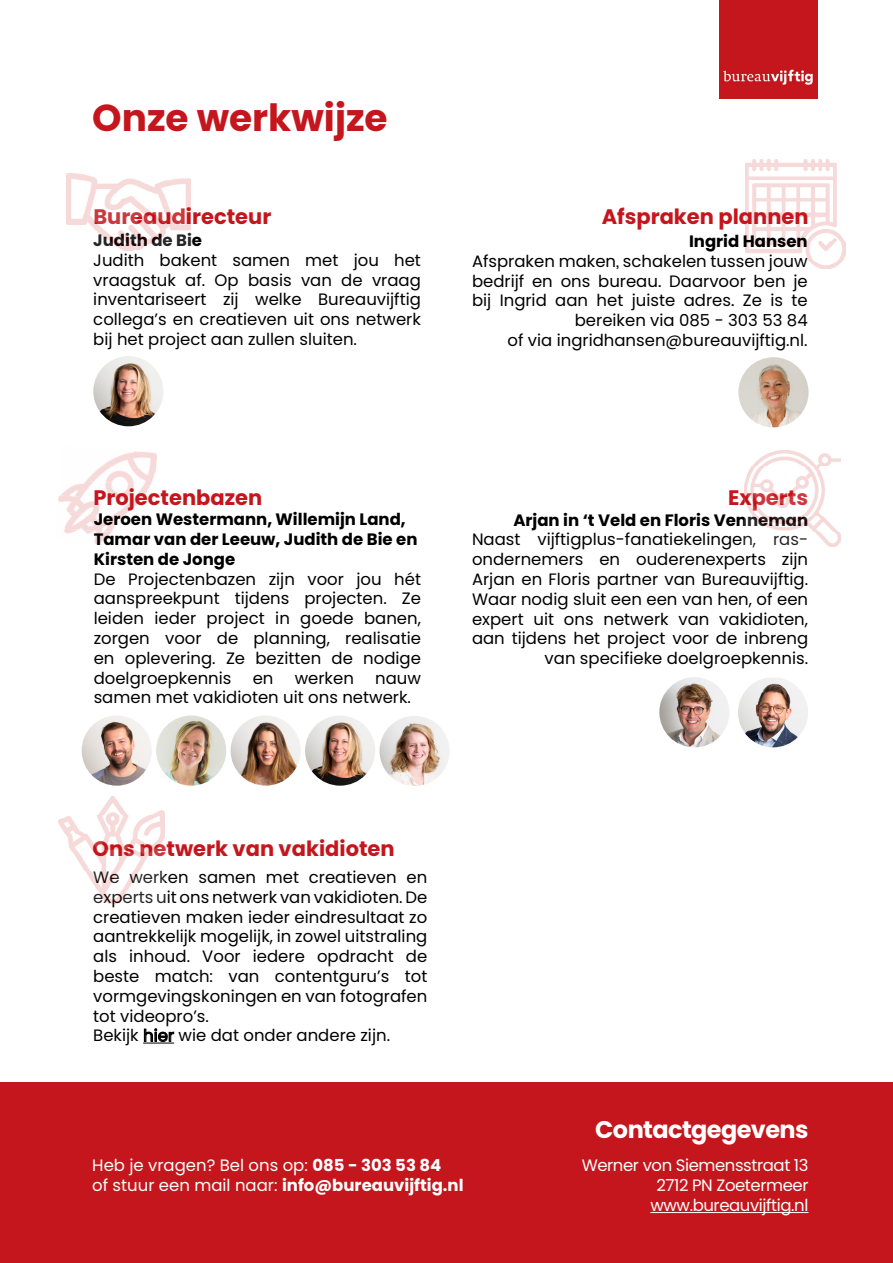
<style>
.page{position:relative;width:893px;height:1263px;background:#fff}
.page>*{position:absolute;margin:0;border:0;box-sizing:border-box;transform-origin:0 0}
.t1{font:700 37.5px "Poppins";color:#c4161c}
.t2{font:700 24px "Poppins";letter-spacing:-.025em;color:#fff}
.t3{font:700 21px "Poppins";color:#c4161c}
.t4{font:16.5px/19.8px "Poppins";color:#000;text-align:justify}
.t5{font:700 16.5px/19.8px "Poppins";color:#000}
.t6{font:16.5px/19.8px "Poppins";color:#fff}
.t7{font:16.5px/19.8px "Poppins";letter-spacing:-.025em;color:#fff;text-align:right}
.s1{font-weight:700}
</style>
<div class="page">
<img style="left:305px;top:715px;width:70px;height:71px;border-radius:35px">
<img style="left:106px;top:451px;width:51px;height:15px">
<img style="left:88px;top:463px;width:68px;height:16px">
<img style="left:61px;top:479px;width:92px;height:16px">
<img style="left:58px;top:495px;width:87px;height:17px">
<img style="left:64px;top:512px;width:64px;height:16px">
<img style="left:64px;top:528px;width:50px;height:17px">
<img style="left:745px;top:159px;width:100px;height:110px">
<div style="left:720px;top:0;width:98px;height:98px;background:#c5161d"></div>
<hr style="left:143px;top:1043px;width:31px;height:1px;background:#000">
<div style="left:0;top:1082px;width:893px;height:181px;background:#c4161c"></div>
<img style="left:659px;top:677px;width:70px;height:70px;border-radius:35px">
<img style="left:93px;top:356px;width:70px;height:70px;border-radius:35px">
<img style="left:231px;top:715px;width:70px;height:71px;border-radius:35px">
<img style="left:156px;top:715px;width:70px;height:71px;border-radius:35px">
<img style="left:82px;top:715px;width:70px;height:71px;border-radius:35px">
<img style="left:738px;top:678px;width:70px;height:69px">
<img style="left:738px;top:357px;width:71px;height:70px;border-radius:35px">
<img style="left:380px;top:716px;width:70px;height:70px;border-radius:35px">
<hr style="left:650px;top:1212px;width:158px;height:1px;background:#fff">
<img style="left:66px;top:173px;width:124px;height:78px">
<img style="left:744px;top:450px;width:96px;height:96px">
<img style="left:59px;top:797px;width:106px;height:107px">
<h1 class="t1" style="left:92px;top:96px;width:297px">Onze werkwijze</h1>
<p class="t3" style="left:93px;top:204px;width:180px">Bureaudirecteur</p>
<p class="t5" style="left:93px;top:230px;width:110px">Judith de Bie</p>
<p class="t4" style="left:93px;top:250px;width:329px">Judith bakent samen met jou het vraagstuk af. Op basis van de vraag inventariseert zij welke Bureauvijftig collega’s en creatieven uit ons netwerk bij het project aan zullen sluiten.</p>
<p class="t3" style="left:602px;top:204px;width:208px">Afspraken plannen</p>
<p class="t5" style="left:689px;top:231px;width:120px">Ingrid Hansen</p>
<p class="t4" style="left:472px;top:251px;width:337px;text-align:right">Afspraken maken, schakelen tussen jouw bedrijf en ons bureau. Daarvoor ben je bij Ingrid aan het juiste adres. Ze is te bereiken via 085 - 303 53 84<br>of via ingridhansen@bureauvijftig.nl.</p>
<p class="t3" style="left:93px;top:485px;width:170px">Projectenbazen</p>
<p class="t5" style="left:94px;top:510px;width:325px">Jeroen Westermann, Willemijn Land,<br>Tamar van der Leeuw, Judith de Bie en<br>Kirsten de Jonge</p>
<p class="t4" style="left:94px;top:569px;width:329px">De Projectenbazen zijn voor jou hét aanspreekpunt tijdens projecten. Ze leiden ieder project in goede banen, zorgen voor de planning, realisatie en oplevering. Ze bezitten de nodige doelgroepkennis</p>
<p class="t4" style="left:253px;top:668px;width:22px">en</p>
<p class="t4" style="left:295px;top:668px;width:61px">werken</p>
<p class="t4" style="left:94px;top:668px;width:329px;text-indent:281px">nauw samen met vakidioten uit ons netwerk.</p>
<p class="t3" style="left:728px;top:485px;width:82px">Experts</p>
<p class="t5" style="left:513px;top:510px;width:296px">Arjan in ‘t Veld en Floris Venneman</p>
<p class="t4" style="left:472px;top:530px;width:338px;text-align:right">Naast vijftigplus-fanatiekelingen, ras&shy;ondernemers en ouderenexperts zijn Arjan en Floris partner van Bureauvijftig.<br>Waar nodig sluit een een van hen, of een expert uit ons netwerk van vakidioten, aan tijdens het project voor de inbreng van specifieke doelgroepkennis.</p>
<p class="t3" style="left:93px;top:836px;width:304px">Ons netwerk van vakidioten</p>
<p class="t4" style="left:93px;top:867px;width:336px;text-align:left">We werken samen met creatieven en experts uit ons netwerk van vakidioten. De creatieven maken ieder eindresultaat zo aantrekkelijk mogelijk, in zowel uitstraling als inhoud. Voor iedere opdracht de beste match: van contentguru’s tot vormgevingskoningen en van fotografen tot videopro’s.<br>Bekijk hier wie dat onder andere zijn.</p>
<p class="t6" style="left:92px;top:1156px;width:373px">Heb je vragen? Bel ons op: <span class="s1">085 - 303 53 84<br></span>of stuur een mail naar: <span class="s1">info@bureauvijftig.nl</span></p>
<h2 class="t2" style="left:595px;top:1116px;width:215px">Contactgegevens</h2>
<p class="t7" style="left:582px;top:1156px;width:228px">Werner von Siemensstraat 13<br>2712 PN Zoetermeer www.bureauvijftig.nl</p>
</div>
